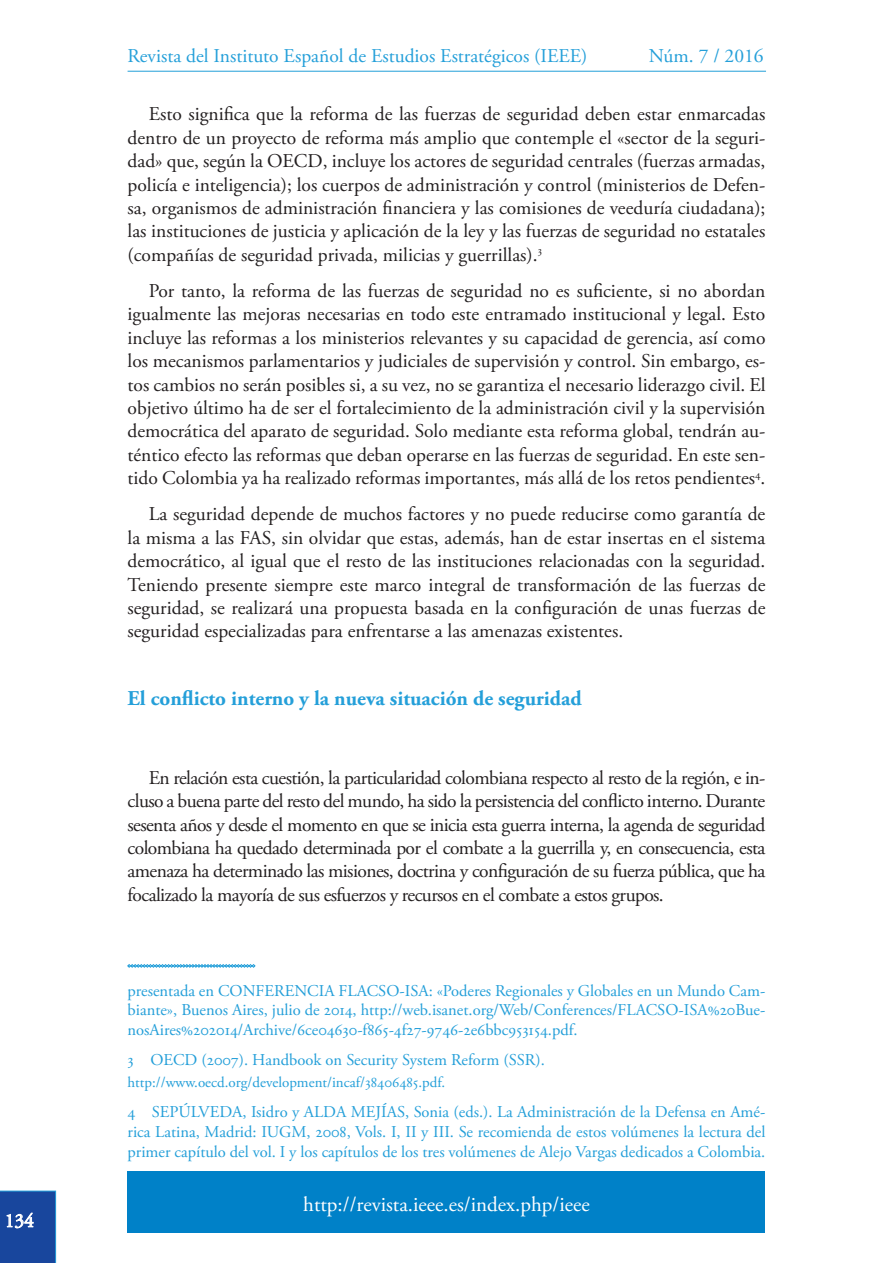
<style>
.page{position:relative;width:893px;height:1263px;background:#fff}
.page>*{position:absolute;margin:0;border:0;box-sizing:border-box;transform-origin:0 0}
.t1{font:700 21px "Adobe Garamond Pro";color:#249fd9}
.t2{font:21px "Adobe Garamond Pro";color:#fff}
.t3{font:19.5px/23.4px "Adobe Garamond Pro";color:#231f20;text-align:justify}
.t4{font:19.5px "Adobe Garamond Pro";color:#249fd9}
.t5{font:19.5px "Adobe Garamond Pro";color:#fff}
.IEEE_notasPie{font:16.5px/19.8px "Adobe Garamond Pro";color:#249fd9;text-align:justify}
.IEEE_notasPie-2{font:15px "Adobe Garamond Pro";color:#249fd9}
</style>
<div class="page">
<svg style="left:0;top:1191px;width:56px;height:72px;background:#204ea2"></svg>
<hr style="left:128px;top:71px;width:638px;height:1px;background:#249fd9">
<div style="left:128px;top:1171px;width:637px;height:62px;background:#0081c8"></div>
<svg style="left:127px;top:964px;width:128px;height:3px"></svg>
<p class="t5" style="left:5px;top:1209px;width:31px">134</p>
<p class="t4" style="left:128px;top:44px;width:461px">Revista del Instituto Español de Estudios Estratégicos (IEEE)</p>
<p class="t4" style="left:649px;top:44px;width:116px">Núm. 7 / 2016</p>
<p class="t3" style="left:128px;top:103px;width:639px;text-indent:21px">Esto significa que la reforma de las fuerzas de seguridad deben estar enmarcadas dentro de un proyecto de reforma más amplio que contemple el «sector de la seguri&shy;dad» que, según la OECD, incluye los actores de seguridad centrales (fuerzas armadas, policía e inteligencia); los cuerpos de administración y control (ministerios de Defen&shy;sa, organismos de administración financiera y las comisiones de veeduría ciudadana); las instituciones de justicia y aplicación de la ley y las fuerzas de seguridad no estatales (compañías de seguridad privada, milicias y guerrillas).<sup>3</sup></p>
<p class="t3" style="left:128px;top:280px;width:639px;text-indent:21px">Por tanto, la reforma de las fuerzas de seguridad no es suficiente, si no abordan igualmente las mejoras necesarias en todo este entramado institucional y legal. Esto incluye las reformas a los ministerios relevantes y su capacidad de gerencia, así como los mecanismos parlamentarios y judiciales de supervisión y control. Sin embargo, es&shy;tos cambios no serán posibles si, a su vez, no se garantiza el necesario liderazgo civil. El objetivo último ha de ser el fortalecimiento de la administración civil y la supervisión democrática del aparato de seguridad. Solo mediante esta reforma global, tendrán au&shy;téntico efecto las reformas que deban operarse en las fuerzas de seguridad. En este sen&shy;tido Colombia ya ha realizado reformas importantes, más allá de los retos pendientes<sup>4</sup>.</p>
<p class="t3" style="left:128px;top:503px;width:639px;text-indent:21px">La seguridad depende de muchos factores y no puede reducirse como garantía de la misma a las FAS, sin olvidar que estas, además, han de estar insertas en el sistema democrático, al igual que el resto de las instituciones relacionadas con la seguridad.<br>Teniendo presente siempre este marco integral de transformación de las fuerzas de seguridad, se realizará una propuesta basada en la configuración de unas fuerzas de seguridad especializadas para enfrentarse a las amenazas existentes.</p>
<p class="t1" style="left:128px;top:686px;width:456px">El conflicto interno y la nueva situación de seguridad</p>
<p class="t3" style="left:128px;top:767px;width:639px;text-indent:21px">En relación esta cuestión, la particularidad colombiana respecto al resto de la región, e in&shy;cluso a buena parte del resto del mundo, ha sido la persistencia del conflicto interno. Durante sesenta años y desde el momento en que se inicia esta guerra interna, la agenda de seguridad colombiana ha quedado determinada por el combate a la guerrilla y, en consecuencia, esta amenaza ha determinado las misiones, doctrina y configuración de su fuerza pública, que ha focalizado la mayoría de sus esfuerzos y recursos en el combate a estos grupos.</p>
<p class="IEEE_notasPie" style="left:128px;top:981px;width:639px">presentada en CONFERENCIA FLACSO-ISA: «Poderes Regionales y Globales en un Mundo Cam&shy;biante», Buenos Aires, julio de 2014, http://web.isanet.org/Web/Conferences/FLACSO-ISA%20Bue&shy;nosAires%202014/Archive/6ce04630-f865-4f27-9746-2e6bbc953154.pdf.</p>
<p class="IEEE_notasPie" style="left:128px;top:1050px;width:419px">3 OECD (2007). Handbook on Security System Reform (SSR).</p>
<p class="IEEE_notasPie-2" style="left:128px;top:1073px;width:319px">http://www.oecd.org/development/incaf/38406485.pdf.</p>
<p class="IEEE_notasPie" style="left:128px;top:1102px;width:639px">4 SEPÚLVEDA, Isidro y ALDA MEJÍAS, Sonia (eds.). La Administración de la Defensa en Amé&shy;rica Latina, Madrid: IUGM, 2008, Vols. I, II y III. Se recomienda de estos volúmenes la lectura del primer capítulo del vol. I y los capítulos de los tres volúmenes de Alejo Vargas dedicados a Colombia.</p>
<p class="t2" style="left:303px;top:1191px;width:288px">http://revista.ieee.es/index.php/ieee</p>
</div>
